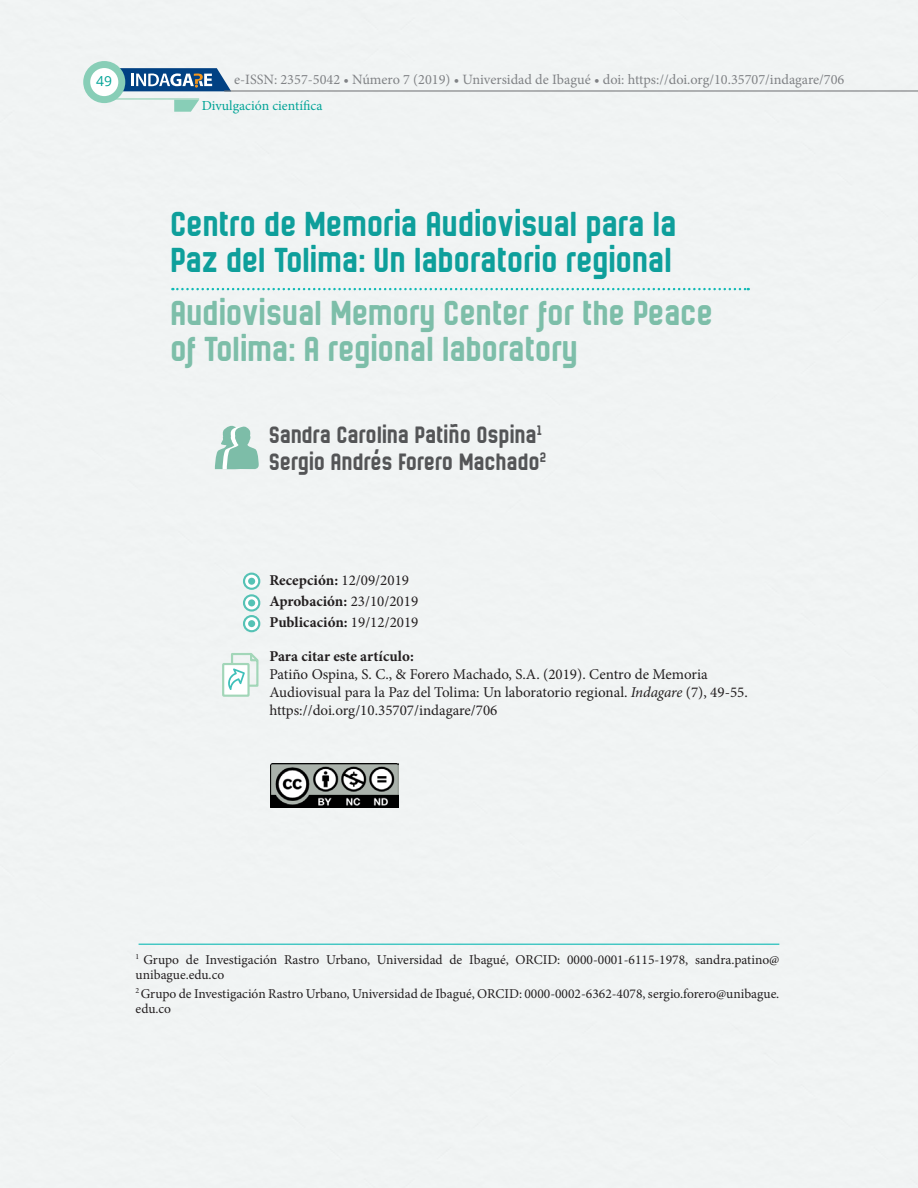
<style>
.page{position:relative;width:918px;height:1188px;background:#fff}
.page>*{position:absolute;margin:0;border:0;box-sizing:border-box;transform-origin:0 0}
.t1{font:33px/36px "Hermano Mayor";color:#0e9f9b}
.t2{font:33px/36px "Hermano Mayor";color:#7dbea9}
.t3{font:22.5px/27px "Hermano Mayor";color:#545557}
.t4{font:15px/18px "Minion Pro";color:#231f20}
.t5{font:700 15px/21px "Minion Pro";color:#231f20}
.t6{font:14.25px "Minion Pro";color:#808285}
.t7{font:13.8px "Minion Pro";color:#00a396}
.t8{font:13.8px "Open Sans";color:#00a396}
.t9{font:13.5px/15px "Minion Pro";color:#231f20}
.s1{font-weight:400}
.s2{font-style:italic}
</style>
<div class="page">
<div style="left:1px;top:0;width:917px;height:1188px;background:#f0f3f3"></div>
<div style="left:243px;top:573px;width:17px;height:17px;border:3px solid #55c2b5;border-radius:50%"></div>
<div style="left:245px;top:575px;width:13px;height:13px;border:3px solid #fff;border-radius:50%"></div>
<svg style="left:248px;top:578px;width:7px;height:7px"></svg>
<svg style="left:249px;top:579px;width:5px;height:4px"></svg>
<div style="left:243px;top:594px;width:17px;height:18px;border:3px solid #55c2b5;border-radius:50%"></div>
<div style="left:245px;top:596px;width:13px;height:13px;border:3px solid #fff;border-radius:50%"></div>
<svg style="left:248px;top:599px;width:7px;height:7px"></svg>
<svg style="left:249px;top:601px;width:5px;height:4px"></svg>
<div style="left:243px;top:615px;width:17px;height:17px;border:3px solid #55c2b5;border-radius:50%"></div>
<div style="left:245px;top:617px;width:13px;height:13px;border:3px solid #fff;border-radius:50%"></div>
<svg style="left:248px;top:620px;width:7px;height:7px"></svg>
<svg style="left:249px;top:621px;width:5px;height:5px"></svg>
<hr style="left:139px;top:944px;width:640px;height:1px;background:#10bab5">
<div style="left:223px;top:664px;width:26px;height:32px;background:#fff"></div>
<div style="left:222px;top:663px;width:28px;height:34px;border:2px solid #a2d6b8"></div>
<svg style="left:227px;top:651px;width:33px;height:39px"></svg>
<img style="left:271px;top:763px;width:127px;height:45px">
<svg style="left:172px;top:288px;width:577px;height:2px"></svg>
<svg style="left:215px;top:420px;width:44px;height:50px"></svg>
<hr style="left:96px;top:98px;width:103px;height:2px;background:#5dc094">
<svg style="left:174px;top:100px;width:25px;height:12px"></svg>
<div style="left:83px;top:61px;width:42px;height:42px;background:#88ceb7;border-radius:50%"></div>
<div style="left:90px;top:68px;width:28px;height:28px;background:#fff;border-radius:50%"></div>
<svg style="left:109px;top:68px;width:122px;height:23px"></svg>
<hr style="left:224px;top:91px;width:694px;height:1px;background:#6c6d70">
<p class="t8" style="left:96px;top:72px;width:17px">49</p>
<p class="t6" style="left:234px;top:70px;width:612px">e-ISSN: 2357-5042 • Número 7 (2019) • Universidad de Ibagué • doi: https://doi.org/10.35707/indagare/706</p>
<p class="t7" style="left:202px;top:96px;width:122px">Divulgación científica</p>
<h1 class="t1" style="left:171px;top:204px;width:508px">Centro de Memoria Audiovisual para la<br>Paz del Tolima: Un laboratorio regional</h1>
<h1 class="t2" style="left:171px;top:293px;width:544px">Audiovisual Memory Center for the Peace of Tolima: A regional laboratory</h1>
<h2 class="t3" style="left:269px;top:419px;width:279px">Sandra Carolina Patiño Ospina<sup>1<br></sup>Sergio Andrés Forero Machado<sup>2</sup></h2>
<p class="t5" style="left:269px;top:570px;width:151px">Recepción: <span class="s1">12/09/2019<br></span>Aprobación: <span class="s1">23/10/2019<br></span>Publicación: <span class="s1">19/12/2019</span></p>
<p class="t5" style="left:269px;top:645px;width:146px">Para citar este artículo:</p>
<p class="t4" style="left:269px;top:665px;width:480px">Patiño Ospina, S. C., &amp; Forero Machado, S.A. (2019). Centro de Memoria<br>Audiovisual para la Paz del Tolima: Un laboratorio regional. <span class="s2">Indagare</span> (7), 49-55. https://doi.org/10.35707/indagare/706</p>
<p class="t9" style="left:136px;top:952px;width:645px"><sup>1</sup> Grupo de Investigación Rastro Urbano, Universidad de Ibagué, ORCID: 0000-0001-6115-1978, sandra.patino@ unibague.edu.co</p>
<p class="t9" style="left:136px;top:986px;width:645px"><sup>2</sup> Grupo de Investigación Rastro Urbano, Universidad de Ibagué, ORCID: 0000-0002-6362-4078, sergio.forero@unibague. edu.co</p>
</div>
